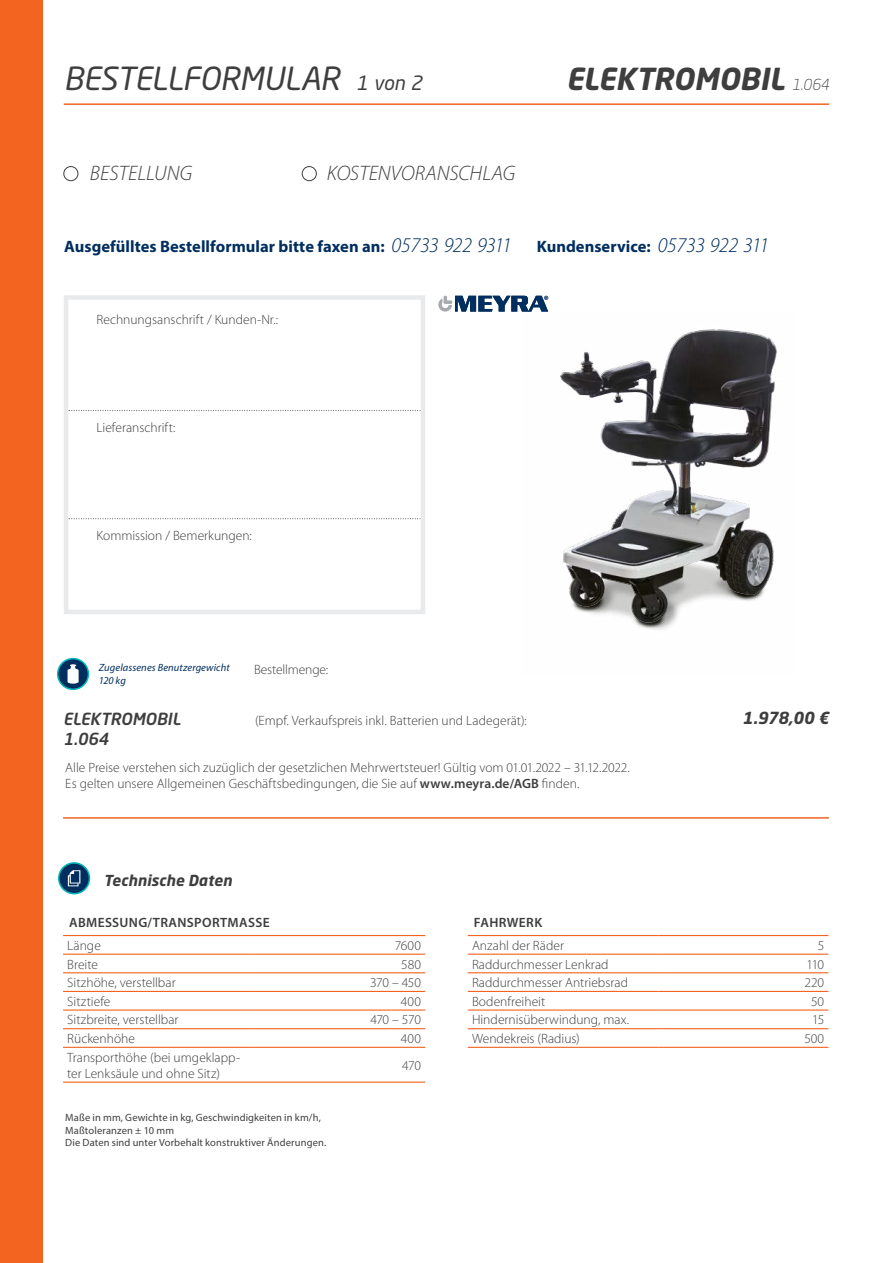
<style>
.page{position:relative;width:893px;height:1263px;background:#fff}
.page>*{position:absolute;margin:0;border:0;box-sizing:border-box;transform-origin:0 0}
.t1{font:italic 31.5px "Neo Sans Std";letter-spacing:-.01em;color:#3e3e3f}
.t2{font:italic 700 30px "Neo Sans Std";color:#3e3e3f}
.t3{font:italic 300 21px "Myriad Pro";color:#3e3e3f}
.t4{font:italic 300 21px "Myriad Pro";letter-spacing:-.025em;color:#002e5e}
.t5{font:italic 19.5px "Neo Sans Std";color:#3e3e3f}
.t6{font:700 16.5px "Myriad Pro";color:#002e5e}
.t7{font:italic 500 16.5px/19.8px "Neo Sans Std";color:#3e3e3f}
.t8{font:italic 700 16.5px "Neo Sans Std";color:#3e3e3f}
.t9{font:italic 700 15px "Neo Sans Std";letter-spacing:.01em;color:#3e3e3f}
.t10{font:300 13.5px/16.2px "Myriad Pro";color:#3e3e3f}
.t11{font:600 13.5px "Myriad Pro";letter-spacing:.025em;color:#3e3e3f}
.t12{font:300 13.5px "Myriad Pro";letter-spacing:-.01em;color:#414042}
.t13{font:10.5px/12.6px "Myriad Pro";letter-spacing:.01em;color:#3e3e3f}
.t14{font:italic 10.5px/12.6px "Myriad Pro";letter-spacing:.01em;color:#002e5e}
.s1{font-weight:300;font-size:15px}
.s2{font-weight:600}
</style>
<div class="page">
<div style="left:0;top:0;width:43px;height:1263px;background:#f36421"></div>
<hr style="left:64px;top:103px;width:765px;height:2px;background:#f36421">
<div style="left:63px;top:166px;width:15px;height:15px;border:1px solid #3e3e3f;border-radius:50%"></div>
<div style="left:302px;top:166px;width:15px;height:15px;border:1px solid #3e3e3f;border-radius:50%"></div>
<hr style="left:63px;top:817px;width:766px;height:2px;background:#f36421">
<svg style="left:59px;top:863px;width:30px;height:31px"></svg>
<div style="left:58px;top:862px;width:32px;height:32px;border:2px solid #00b6bc;border-radius:50%"></div>
<svg style="left:68px;top:870px;width:12px;height:16px"></svg>
<div style="left:58px;top:659px;width:30px;height:30px;background:#002e5e;border-radius:50%"></div>
<div style="left:57px;top:658px;width:32px;height:32px;border:2px solid #00b6bc;border-radius:50%"></div>
<svg style="left:68px;top:664px;width:11px;height:20px"></svg>
<svg style="left:69px;top:410px;width:351px;height:1px"></svg>
<svg style="left:69px;top:518px;width:351px;height:1px"></svg>
<div style="left:64px;top:295px;width:361px;height:319px;border:4px solid #e9eaeb"></div>
<img style="left:548px;top:311px;width:229px;height:319px">
<hr style="left:63px;top:935px;width:191px;height:1px;background:#f36421">
<hr style="left:254px;top:935px;width:171px;height:1px;background:#f36421">
<hr style="left:63px;top:953px;width:191px;height:2px;background:#f36421">
<hr style="left:63px;top:972px;width:191px;height:1px;background:#f36421">
<hr style="left:63px;top:991px;width:191px;height:1px;background:#f36421">
<hr style="left:63px;top:1009px;width:191px;height:2px;background:#f36421">
<hr style="left:63px;top:1028px;width:191px;height:1px;background:#f36421">
<hr style="left:63px;top:1047px;width:191px;height:1px;background:#f36421">
<hr style="left:63px;top:1081px;width:191px;height:2px;background:#f36421">
<hr style="left:254px;top:1081px;width:171px;height:2px;background:#f36421">
<hr style="left:254px;top:953px;width:171px;height:2px;background:#f36421">
<hr style="left:254px;top:972px;width:171px;height:1px;background:#f36421">
<hr style="left:254px;top:991px;width:171px;height:1px;background:#f36421">
<hr style="left:254px;top:1009px;width:171px;height:2px;background:#f36421">
<hr style="left:254px;top:1028px;width:171px;height:1px;background:#f36421">
<hr style="left:254px;top:1047px;width:171px;height:1px;background:#f36421">
<hr style="left:468px;top:935px;width:191px;height:1px;background:#f36421">
<hr style="left:659px;top:935px;width:169px;height:1px;background:#f36421">
<hr style="left:468px;top:953px;width:191px;height:2px;background:#f36421">
<hr style="left:659px;top:953px;width:169px;height:2px;background:#f36421">
<hr style="left:468px;top:972px;width:191px;height:1px;background:#f36421">
<hr style="left:659px;top:972px;width:169px;height:1px;background:#f36421">
<hr style="left:468px;top:991px;width:191px;height:1px;background:#f36421">
<hr style="left:659px;top:991px;width:169px;height:1px;background:#f36421">
<hr style="left:468px;top:1009px;width:191px;height:2px;background:#f36421">
<hr style="left:659px;top:1009px;width:169px;height:2px;background:#f36421">
<hr style="left:468px;top:1028px;width:191px;height:1px;background:#f36421">
<hr style="left:659px;top:1028px;width:169px;height:1px;background:#f36421">
<hr style="left:468px;top:1047px;width:191px;height:1px;background:#f36421">
<hr style="left:659px;top:1047px;width:169px;height:1px;background:#f36421">
<svg style="left:438px;top:296px;width:110px;height:16px"></svg>
<h1 class="t1" style="left:64px;top:59px;width:278px">BESTELLFORMULAR</h1>
<h3 class="t5" style="left:356px;top:71px;width:67px">1 von 2</h3>
<h3 class="t3" style="left:90px;top:162px;width:104px">BESTELLUNG</h3>
<h3 class="t3" style="left:327px;top:162px;width:190px">KOSTENVORANSCHLAG</h3>
<h2 class="t2" style="left:566px;top:60px;width:265px">ELEKTROMOBIL <span class="s1">1.064</span></h2>
<h3 class="t4" style="left:392px;top:234px;width:122px">05733 922 9311</h3>
<h3 class="t4" style="left:658px;top:234px;width:113px">05733 922 311</h3>
<p class="t6" style="left:64px;top:236px;width:322px">Ausgefülltes Bestellformular bitte faxen an:</p>
<p class="t6" style="left:537px;top:236px;width:115px">Kundenservice:</p>
<p class="t10" style="left:96px;top:312px;width:183px">Rechnungsanschrift / Kunden-Nr.:</p>
<p class="t10" style="left:96px;top:420px;width:80px">Lieferanschrift:</p>
<p class="t10" style="left:96px;top:528px;width:157px">Kommission / Bemerkungen:</p>
<p class="t14" style="left:99px;top:661px;width:132px">Zugelassenes Benutzergewicht<br>120 kg</p>
<p class="t12" style="left:254px;top:662px;width:76px">Bestellmenge:</p>
<p class="t7" style="left:63px;top:708px;width:119px">ELEKTROMOBIL<br>1.064</p>
<p class="t10" style="left:255px;top:712px;width:273px">(Empf. Verkaufspreis inkl. Batterien und Ladegerät):</p>
<p class="t10" style="left:65px;top:760px;width:566px">Alle Preise verstehen sich zuzüglich der gesetzlichen Mehrwertsteuer! Gültig vom 01.01.2022 – 31.12.2022.<br>Es gelten unsere Allgemeinen Geschäftsbedingungen, die Sie auf <span class="s2">www.meyra.de/AGB</span> finden.</p>
<p class="t9" style="left:104px;top:870px;width:130px">Technische Daten</p>
<p class="t8" style="left:742px;top:707px;width:88px">1.978,00 €</p>
<p class="t11" style="left:69px;top:914px;width:202px">ABMESSUNG/TRANSPORTMASSE</p>
<p class="t10" style="left:67px;top:937px;width:35px">Länge</p>
<p class="t10" style="left:395px;top:937px;width:28px">7600</p>
<p class="t10" style="left:67px;top:956px;width:32px">Breite</p>
<p class="t10" style="left:401px;top:956px;width:21px">580</p>
<p class="t10" style="left:67px;top:975px;width:110px">Sitzhöhe, verstellbar</p>
<p class="t10" style="left:370px;top:975px;width:52px">370 – 450</p>
<p class="t10" style="left:67px;top:993px;width:45px">Sitztiefe</p>
<p class="t10" style="left:401px;top:993px;width:22px">400</p>
<p class="t10" style="left:67px;top:1012px;width:113px">Sitzbreite, verstellbar</p>
<p class="t10" style="left:370px;top:1012px;width:52px">470 – 570</p>
<p class="t10" style="left:67px;top:1031px;width:69px">Rückenhöhe</p>
<p class="t10" style="left:401px;top:1031px;width:22px">400</p>
<p class="t10" style="left:67px;top:1049px;width:174px">Transporthöhe (bei umgeklapp&shy;ter Lenksäule und ohne Sitz)</p>
<p class="t10" style="left:402px;top:1057px;width:20px">470</p>
<p class="t13" style="left:65px;top:1111px;width:263px">Maße in mm, Gewichte in kg, Geschwindigkeiten in km/h,<br>Maßtoleranzen ± 10 mm<br>Die Daten sind unter Vorbehalt konstruktiver Änderungen.</p>
<p class="t11" style="left:474px;top:914px;width:70px">FAHRWERK</p>
<p class="t10" style="left:472px;top:937px;width:93px">Anzahl der Räder</p>
<p class="t10" style="left:818px;top:937px;width:8px">5</p>
<p class="t10" style="left:472px;top:956px;width:138px">Raddurchmesser Lenkrad</p>
<p class="t10" style="left:807px;top:956px;width:19px">110</p>
<p class="t10" style="left:472px;top:975px;width:158px">Raddurchmesser Antriebsrad</p>
<p class="t10" style="left:805px;top:975px;width:21px">220</p>
<p class="t10" style="left:472px;top:993px;width:75px">Bodenfreiheit</p>
<p class="t10" style="left:811px;top:993px;width:15px">50</p>
<p class="t10" style="left:472px;top:1012px;width:159px">Hindernisüberwindung, max.</p>
<p class="t10" style="left:812px;top:1012px;width:14px">15</p>
<p class="t10" style="left:472px;top:1031px;width:109px">Wendekreis (Radius)</p>
<p class="t10" style="left:804px;top:1031px;width:21px">500</p>
</div>
